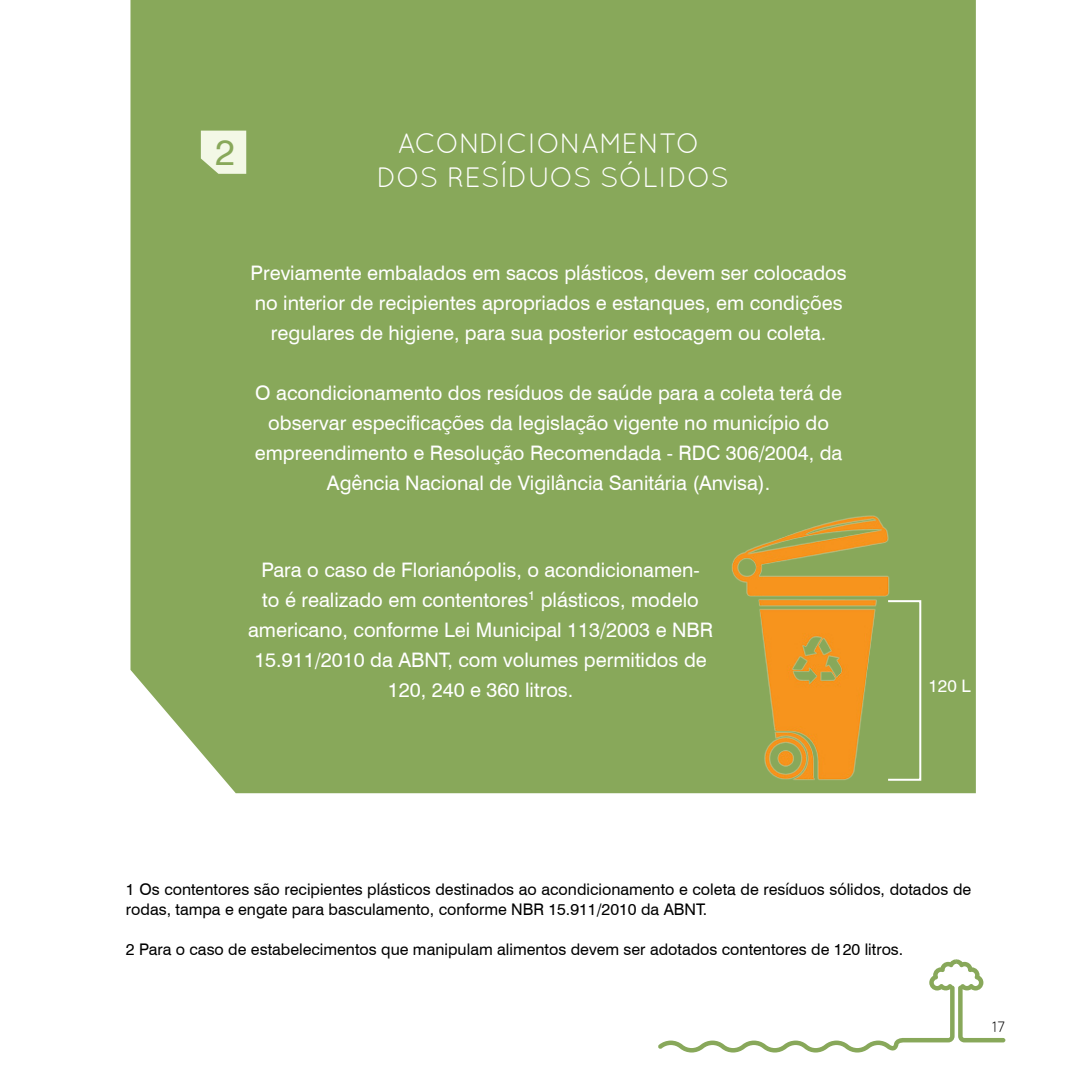
<style>
.page{position:relative;width:1078px;height:1078px;background:#fff}
.page>*{position:absolute;margin:0;border:0;box-sizing:border-box;transform-origin:0 0}
.t1{font:36px "Swiss 721 BT";color:#88a85a}
.t2{font:28px/33.6px "Quicksand";letter-spacing:-.01em;color:#fff}
.t3{font:20px/30px "Swiss 721 BT";color:#fff;text-align:center}
.t4{font:17.2px "Swiss 721 BT";color:#fff}
.t5{font:16px/20px "Swiss 721 BT";color:#000}
.t6{font:15px "Quicksand";color:#000}
</style>
<div class="page">
<svg style="left:658px;top:959px;width:347px;height:93px"></svg>
<div style="left:130px;top:0;width:845px;height:793px;background:#88a85a"></div>
<svg style="left:201px;top:131px;width:45px;height:43px;background:#ebf2db"></svg>
<div style="left:886px;top:600px;width:35px;height:180px;border:2px solid #fff"></div>
<img style="left:730px;top:510px;width:164px;height:272px">
<h1 class="t1" style="left:215px;top:127px;width:21px">2</h1>
<h2 class="t2" style="left:376px;top:126px;width:350px;text-indent:261px">NTO<br>DOS RESÍDUOS SÓLIDOS</h2>
<h2 class="t2" style="left:397px;top:126px;width:203px">ACONDICIONAME</h2>
<p class="t3" style="left:250px;top:257px;width:597px">Previamente embalados em sacos plásticos, devem ser colocados no interior de recipientes apropriados e estanques, em condições regulares de higiene, para sua posterior estocagem ou coleta.</p>
<p class="t3" style="left:255px;top:377px;width:589px">O acondicionamento dos resíduos de saúde para a coleta terá de observar especificações da legislação vigente no município do empreendimento e Resolução Recomendada - RDC 306/2004, da Agência Nacional de Vigilância Sanitária (Anvisa).</p>
<p class="t3" style="left:248px;top:554px;width:466px">Para o caso de Florianópolis, o acondicionamen-<br>to é realizado em contentores<sup>1</sup> plásticos, modelo americano, conforme Lei Municipal 113/2003 e NBR 15.911/2010 da ABNT, com volumes permitidos de 120, 240 e 360 litros.</p>
<p class="t4" style="left:928px;top:673px;width:44px">120 L</p>
<p class="t5" style="left:126px;top:878px;width:846px">1 Os contentores são recipientes plásticos destinados ao acondicionamento e coleta de resíduos sólidos, dotados de rodas, tampa e engate para basculamento, conforme NBR 15.911/2010 da ABNT.</p>
<p class="t5" style="left:126px;top:938px;width:778px">2 Para o caso de estabelecimentos que manipulam alimentos devem ser adotados contentores de 120 litros.</p>
<p class="t6" style="left:991px;top:1017px;width:15px">17</p>
</div>
